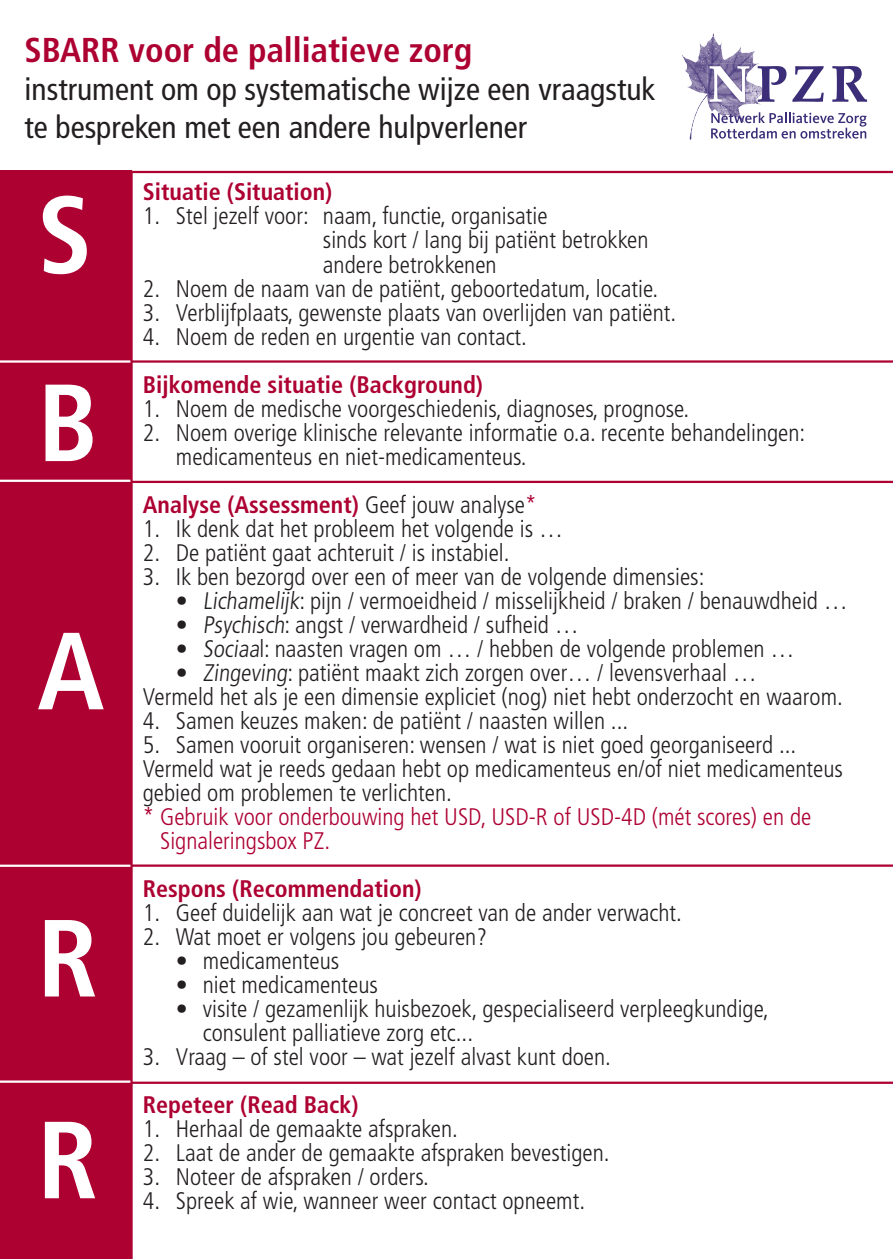
<style>
.page{position:relative;width:893px;height:1259px;background:#fff}
.page>*{position:absolute;margin:0;border:0;box-sizing:border-box;transform-origin:0 0}
.t1{font:700 condensed 109.5px/187.8px "Frutiger LT";color:#fff}
.t2{font:700 condensed 34.5px "Frutiger LT";color:#ad0132}
.t3{font:condensed 31.5px/37.8px "Frutiger LT";color:#231f20}
.t4{font:300 condensed 24px/24px "Frutiger LT";color:#231f20}
.t5{font:700 condensed 24px "Frutiger LT";color:#ad0132}
.t6{font:300 condensed 24px/24px "Frutiger LT";color:#ad0132}
.s1{font-weight:300;color:#231f20}
.s2{font-weight:300}
</style>
<div class="page">
<div style="left:0;top:171px;width:131px;height:1088px;background:#ad0132"></div>
<hr style="left:0;top:360px;width:893px;height:3px;background:#ad0132">
<hr style="left:0;top:481px;width:893px;height:2px;background:#ad0132">
<hr style="left:0;top:864px;width:893px;height:2px;background:#ad0132">
<hr style="left:0;top:1081px;width:893px;height:3px;background:#ad0132">
<hr style="left:0;top:171px;width:893px;height:2px;background:#ad0132">
<hr style="left:130px;top:171px;width:3px;height:1088px;background:#ad0132">
<hr style="left:0;top:360px;width:130px;height:3px;background:#fff">
<hr style="left:0;top:479px;width:130px;height:3px;background:#fff">
<hr style="left:0;top:864px;width:130px;height:3px;background:#fff">
<hr style="left:0;top:1080px;width:130px;height:2px;background:#fff">
<img style="left:682px;top:35px;width:31px;height:58px">
<img style="left:707px;top:64px;width:45px;height:41px">
<svg style="left:709px;top:66px;width:40px;height:36px"></svg>
<svg style="left:758px;top:66px;width:28px;height:36px"></svg>
<svg style="left:792px;top:66px;width:32px;height:36px"></svg>
<svg style="left:832px;top:66px;width:35px;height:36px"></svg>
<svg style="left:711px;top:112px;width:155px;height:27px"></svg>
<h2 class="t2" style="left:25px;top:30px;width:449px">SBARR voor de palliatieve zorg</h2>
<h3 class="t3" style="left:25px;top:71px;width:632px">instrument om op systematische wijze een vraagstuk te bespreken met een andere hulpverlener</h3>
<p class="t5" style="left:143px;top:178px;width:191px">Situatie (Situation)</p>
<p class="t4" style="left:323px;top:204px;width:327px;text-indent:-180px">1. Stel jezelf voor: naam, functie, organisatie<br>sinds kort / lang bij patiënt betrokken andere betrokkenen</p>
<p class="t4" style="left:143px;top:276px;width:517px">2. Noem de naam van de patiënt, geboortedatum, locatie.</p>
<p class="t4" style="left:143px;top:300px;width:535px">3. Verblijfplaats, gewenste plaats van overlijden van patiënt.</p>
<p class="t4" style="left:143px;top:324px;width:386px">4. Noem de reden en urgentie van contact.</p>
<p class="t5" style="left:143px;top:370px;width:342px">Bijkomende situatie (Background)</p>
<p class="t4" style="left:143px;top:396px;width:548px">1. Noem de medische voorgeschiedenis, diagnoses, prognose.</p>
<p class="t4" style="left:176px;top:420px;width:631px;text-indent:-33px">2. Noem overige klinische relevante informatie o.a. recente behandelingen: medicamenteus en niet-medicamenteus.</p>
<p class="t5" style="left:143px;top:490px;width:395px">Analyse (Assessment) <span class="s1">Geef jouw analyse</span><span class="s2">*</span></p>
<p class="t4" style="left:143px;top:516px;width:422px">1. Ik denk dat het probleem het volgende is …</p>
<p class="t4" style="left:143px;top:540px;width:368px">2. De patiënt gaat achteruit / is instabiel.</p>
<p class="t4" style="left:143px;top:564px;width:563px">3. Ik ben bezorgd over een of meer van de volgende dimensies:</p>
<p class="t4" style="left:176px;top:588px;width:673px">• Lichamelijk: pijn / vermoeidheid / misselijkheid / braken / benauwdheid …</p>
<p class="t4" style="left:176px;top:612px;width:404px">• Psychisch: angst / verwardheid / sufheid …</p>
<p class="t4" style="left:176px;top:636px;width:620px">• Sociaal: naasten vragen om … / hebben de volgende problemen …</p>
<p class="t4" style="left:143px;top:660px;width:702px;text-indent:33px">• Zingeving: patiënt maakt zich zorgen over… / levensverhaal …<br>Vermeld het als je een dimensie expliciet (nog) niet hebt onderzocht en waarom.</p>
<p class="t4" style="left:143px;top:708px;width:487px">4. Samen keuzes maken: de patiënt / naasten willen ...</p>
<p class="t4" style="left:143px;top:732px;width:702px">5. Samen vooruit organiseren: wensen / wat is niet goed georganiseerd ...<br>Vermeld wat je reeds gedaan hebt op medicamenteus en/of niet medicamenteus gebied om problemen te verlichten.</p>
<p class="t6" style="left:160px;top:804px;width:653px;text-indent:-17px">* Gebruik voor onderbouwing het USD, USD-R of USD-4D (mét scores) en de<br>Signaleringsbox PZ.</p>
<p class="t5" style="left:143px;top:874px;width:280px">Respons (Recommendation)</p>
<p class="t4" style="left:143px;top:900px;width:541px">1. Geef duidelijk aan wat je concreet van de ander verwacht.</p>
<p class="t4" style="left:143px;top:924px;width:346px">2. Wat moet er volgens jou gebeuren?</p>
<p class="t4" style="left:176px;top:948px;width:165px">• medicamenteus</p>
<p class="t4" style="left:176px;top:972px;width:204px">• niet medicamenteus</p>
<p class="t4" style="left:203px;top:996px;width:567px;text-indent:-27px">• visite / gezamenlijk huisbezoek, gespecialiseerd verpleegkundige, consulent palliatieve zorg etc...</p>
<p class="t4" style="left:143px;top:1044px;width:470px">3. Vraag – of stel voor – wat jezelf alvast kunt doen.</p>
<p class="t5" style="left:143px;top:1090px;width:217px">Repeteer (Read Back)</p>
<p class="t4" style="left:143px;top:1116px;width:317px">1. Herhaal de gemaakte afspraken.</p>
<p class="t4" style="left:143px;top:1140px;width:468px">2. Laat de ander de gemaakte afspraken bevestigen.</p>
<p class="t4" style="left:143px;top:1164px;width:287px">3. Noteer de afspraken / orders.</p>
<p class="t4" style="left:143px;top:1188px;width:444px">4. Spreek af wie, wanneer weer contact opneemt.</p>
<h1 class="t1" style="left:37px;top:141px;width:62px">S<br>B</h1>
<h1 class="t1" style="left:37px;top:577px;width:68px">A</h1>
<h1 class="t1" style="left:37px;top:858px;width:62px;line-height:201.6px">R<br>R</h1>
</div>
